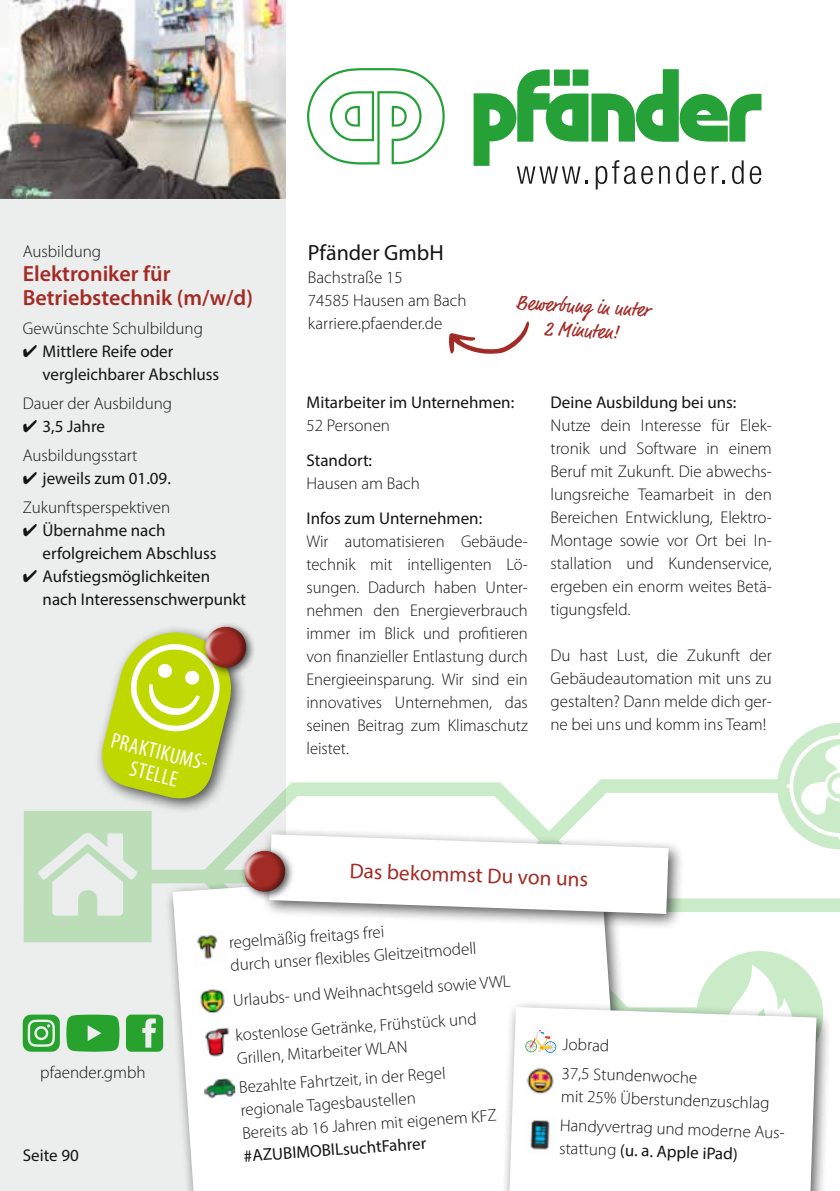
<style>
.page{position:relative;width:840px;height:1191px;background:#fff}
.page>*{position:absolute;margin:0;border:0;box-sizing:border-box;transform-origin:0 0}
.t1{font:600 22px/24px "Myriad Pro";color:#a32b26}
.t2{font:condensed 22px/23px "Myriad Pro";color:#fff;text-align:center}
.t3{font:22px "Myriad Pro";color:#131413}
.t4{font:21.4px "Myriad Pro";color:#a32b26}
.t5{font:20px/24px "Market Pro";color:#a32b26;text-align:center}
.t6{font:300 17px/23px "Myriad Pro";color:#131413}
.t7{font:17px/23px "Myriad Pro";color:#131413}
.s1{font-weight:400}
.s2{font-weight:300}
</style>
<div class="page">
<div style="left:0;top:198px;width:285px;height:993px;background:#eceded"></div>
<img style="left:0;top:0;width:285px;height:198px">
<svg style="left:307px;top:68px;width:138px;height:96px"></svg>
<svg style="left:473px;top:69px;width:288px;height:120px"></svg>
<svg style="left:24px;top:723px;width:815px;height:329px"></svg>
<svg style="left:792px;top:739px;width:47px;height:94px"></svg>
<div style="left:164px;top:855px;width:474px;height:336px;background:#131413;opacity:.7"></div>
<svg style="left:170px;top:859px;width:455px;height:332px"></svg>
<div style="left:495px;top:999px;width:336px;height:192px;background:#131413;opacity:.7"></div>
<svg style="left:501px;top:1004px;width:317px;height:187px"></svg>
<img style="left:525px;top:1067px;width:30px;height:29px">
<div style="left:261px;top:826px;width:423px;height:104px;background:#131413;opacity:.7"></div>
<div style="left:94px;top:624px;width:153px;height:190px;background:#131413;opacity:.75"></div>
<svg style="left:95px;top:624px;width:160px;height:181px"></svg>
<svg style="left:23px;top:1014px;width:37px;height:37px"></svg>
<svg style="left:126px;top:1014px;width:37px;height:37px"></svg>
<svg style="left:66px;top:1014px;width:53px;height:37px;background:#3fab44"></svg>
<img style="left:191px;top:929px;width:34px;height:36px">
<img style="left:196px;top:986px;width:34px;height:30px">
<img style="left:200px;top:1025px;width:34px;height:33px">
<img style="left:203px;top:1077px;width:33px;height:22px">
<img style="left:525px;top:1115px;width:29px;height:40px">
<svg style="left:239px;top:834px;width:429px;height:80px"></svg>
<svg style="left:449px;top:321px;width:80px;height:33px"></svg>
<svg style="left:525px;top:1029px;width:31px;height:24px"></svg>
<p class="t6" style="left:23px;top:240px;width:80px">Ausbildung</p>
<p class="t1" style="left:23px;top:261px;width:232px">Elektroniker für<br>Betriebstechnik (m/w/d)</p>
<p class="t6" style="left:23px;top:317px;width:182px">Gewünschte Schulbildung</p>
<p class="t7" style="left:43px;top:339px;width:178px;text-indent:-20px">✔ Mittlere Reife oder vergleichbarer Abschluss</p>
<p class="t6" style="left:23px;top:392px;width:151px">Dauer der Ausbildung</p>
<p class="t6" style="left:23px;top:412px;width:116px;line-height:29px">✔ <span class="s1">3,5 Jahre<br></span>Ausbildungsstart</p>
<p class="t6" style="left:23px;top:464px;width:150px;line-height:29px">✔ <span class="s1">jeweils zum 01.09.<br></span>Zukunftsperspektiven</p>
<p class="t7" style="left:43px;top:518px;width:175px;text-indent:-20px">✔ Übernahme nach erfolgreichem Abschluss</p>
<p class="t7" style="left:43px;top:564px;width:205px;text-indent:-20px">✔ Aufstiegsmöglichkeiten nach Interessenschwerpunkt</p>
<p class="t2" style="left:114px;top:728px;width:105px;rotate:14deg">PRAKTIKUMS-<br>STELLE</p>
<p class="t3" style="left:308px;top:239px;width:137px">Pfänder GmbH</p>
<p class="t6" style="left:308px;top:266px;width:160px">Bachstraße 15<br>74585 Hausen am Bach karriere.pfaender.de</p>
<p class="t5" style="left:516px;top:292px;width:136px;rotate:3deg">Bewerbung in unter<br>2 Minuten!</p>
<p class="t7" style="left:306px;top:391px;width:209px">Mitarbeiter im Unternehmen:</p>
<p class="t6" style="left:306px;top:414px;width:85px">52 Personen</p>
<p class="t7" style="left:306px;top:449px;width:67px">Standort:</p>
<p class="t6" style="left:306px;top:472px;width:115px">Hausen am Bach</p>
<p class="t7" style="left:306px;top:507px;width:177px">Infos zum Unternehmen:</p>
<p class="t6" style="left:306px;top:530px;width:223px;text-align:justify">Wir automatisieren Gebäude&shy;technik mit intelligenten Lö&shy;sungen. Dadurch haben Unter&shy;nehmen den Energieverbrauch immer im Blick und profitieren von finanzieller Entlastung durch Energieeinsparung. Wir sind ein innovatives Unternehmen, das seinen Beitrag zum Klimaschutz leistet.</p>
<p class="t7" style="left:550px;top:391px;width:187px">Deine Ausbildung bei uns:</p>
<p class="t6" style="left:550px;top:414px;width:223px;text-align:justify">Nutze dein Interesse für Elek&shy;tronik und Software in einem Beruf mit Zukunft. Die abwechs&shy;lungsreiche Teamarbeit in den Bereichen Entwicklung, Elektro-Montage sowie vor Ort bei In&shy;stallation und Kundenservice, ergeben ein enorm weites Betä&shy;tigungsfeld.</p>
<p class="t6" style="left:550px;top:644px;width:223px;text-align:justify">Du hast Lust, die Zukunft der Gebäudeautomation mit uns zu gestalten? Dann melde dich ger&shy;ne bei uns und komm ins Team!</p>
<p class="t4" style="left:350px;top:857px;width:240px;rotate:2deg">Das bekommst Du von uns</p>
<p class="t6" style="left:40px;top:1060px;width:107px">pfaender.gmbh</p>
<p class="t7" style="left:23px;top:1143px;width:58px">Seite 90</p>
<p class="t6" style="left:228px;top:931px;width:248px;rotate:-4deg">regelmäßig freitags frei<br>durch unser fl exibles Gleitzeitmodell</p>
<p class="t6" style="left:232px;top:983px;width:279px;line-height:35px;rotate:-4deg">Urlaubs- und Weihnachtsgeld sowie VWL kostenlose Getränke, Frühstück und</p>
<p class="t6" style="left:236px;top:1044px;width:208px;line-height:29px;rotate:-4deg">Grillen, Mitarbeiter WLAN<br>Bezahlte Fahrtzeit, in der Regel</p>
<p class="t6" style="left:240px;top:1098px;width:256px;rotate:-4deg">regionale Tagesbaustellen<br>Bereits ab 16 Jahren mit eigenem KFZ</p>
<p class="t7" style="left:243px;top:1144px;width:184px;rotate:-4deg">#AZUBIMOBILsuchtFahrer</p>
<p class="t6" style="left:563px;top:1029px;width:137px;line-height:29px;rotate:2deg">Jobrad<br>37,5 Stundenwoche</p>
<p class="t6" style="left:561px;top:1081px;width:230px;line-height:29px;rotate:2deg">mit 25% Überstundenzuschlag<br>Handyvertrag und moderne Aus-</p>
<p class="t7" style="left:559px;top:1136px;width:180px;rotate:2deg"><span class="s2">stattung</span> (u. a. Apple iPad)</p>
</div>
